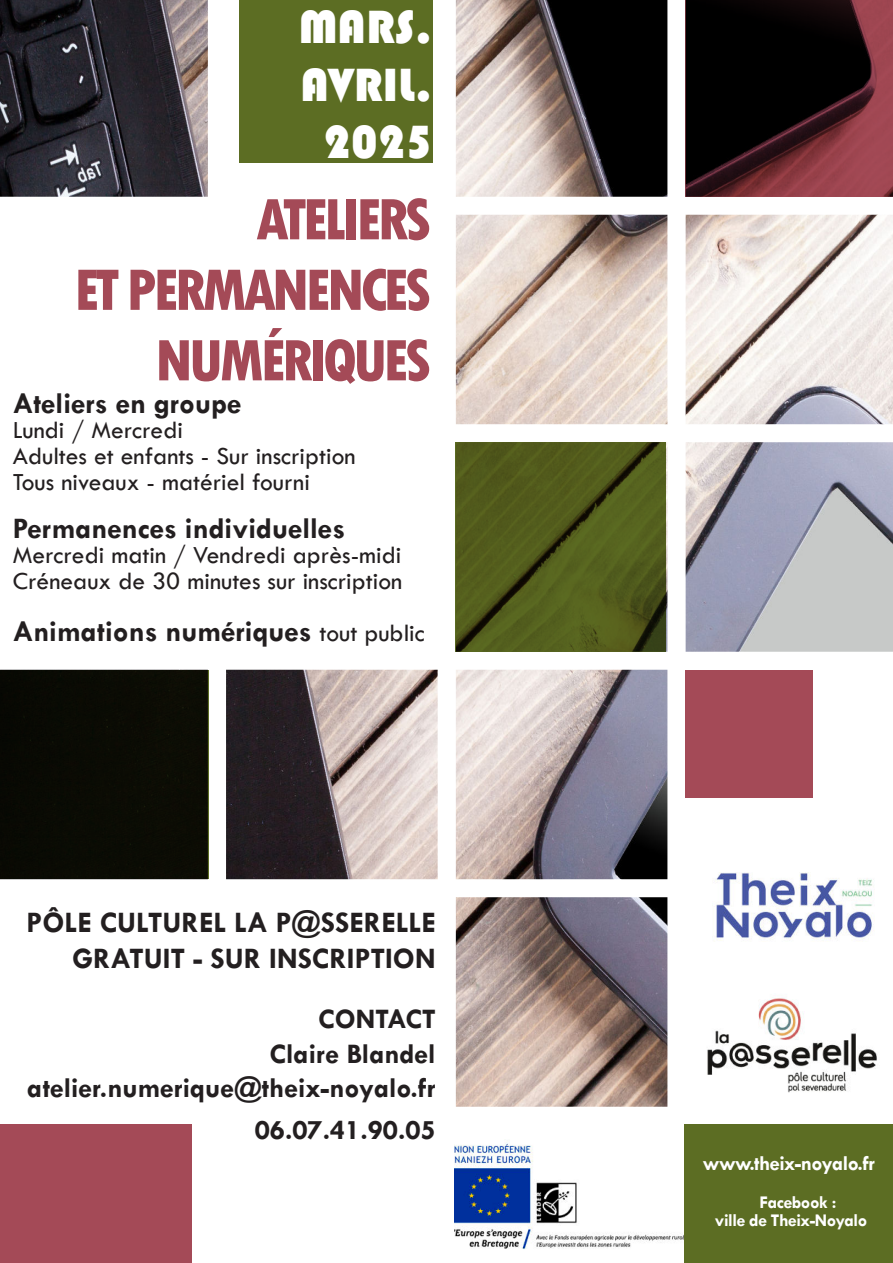
<style>
.page{position:relative;width:893px;height:1263px;background:#fff}
.page>*{position:absolute;margin:0;border:0;box-sizing:border-box;transform-origin:0 0}
.t1{font:800 condensed 61.5px/70.5px "Tw Cen";letter-spacing:-.07em;color:#a44a57;text-align:right}
.t2{font:48px/57.6px "Bauhaus 93";color:#fff;text-align:center}
.t3{font:700 30px/36px "Tw Cen";color:#231f20;text-align:right}
.t4{font:700 28.5px/34.5px "Tw Cen";color:#231f20;text-align:right}
.t5{font:25.5px/25.5px "Tw Cen";color:#231f20}
.t6{font:700 21px "Tw Cen";letter-spacing:-.025em;color:#fff}
.t7{font:700 18px/18px "Tw Cen";letter-spacing:-.025em;color:#fff}
.s1{font-weight:400;font-size:25.5px}
</style>
<div class="page">
<img style="left:0;top:0;width:893px;height:1107px">
<div style="left:0;top:1124px;width:192px;height:139px;background:#a44a57"></div>
<div style="left:239px;top:0;width:194px;height:162px;background:#5c6d23"></div>
<div style="left:685px;top:670px;width:127px;height:128px;background:#a44a57"></div>
<svg style="left:455px;top:442px;width:211px;height:210px;fill:#535e1d"></svg>
<svg style="left:685px;top:0;width:208px;height:197px;fill:#030102"></svg>
<img style="left:684px;top:845px;width:209px;height:120px">
<img style="left:684px;top:984px;width:209px;height:120px">
<img style="left:454px;top:1143px;width:230px;height:106px">
<div style="left:685px;top:1124px;width:208px;height:139px;background:#5c6d23"></div>
<div style="left:0;top:669px;width:209px;height:209px;background:#0b0b04"></div>
<h2 class="t2" style="left:299px;top:-2px;width:136px">MARS.<br>AVRIL.<br>2025</h2>
<h1 class="t1" style="left:74px;top:187px;width:359px">ATELIERS<br>ET PERMANENCES<br>NUMÉRIQUES</h1>
<p class="t3" style="left:13px;top:387px;width:230px">Ateliers en groupe</p>
<p class="t5" style="left:13px;top:419px;width:344px">Lundi / Mercredi<br>Adultes et enfants - Sur inscription<br>Tous niveaux - matériel fourni</p>
<p class="t3" style="left:13px;top:511px;width:334px">Permanences individuelles</p>
<p class="t5" style="left:13px;top:543px;width:391px">Mercredi matin / Vendredi après-midi<br>Créneaux de 30 minutes sur inscription</p>
<p class="t3" style="left:13px;top:615px;width:413px">Animations numériques <span class="s1">tout public</span></p>
<p class="t3" style="left:26px;top:906px;width:411px">PÔLE CULTUREL LA P@SSERELLE<br>GRATUIT - SUR INSCRIPTION</p>
<p class="t4" style="left:27px;top:1003px;width:410px">CONTACT<br>Claire Blandel atelier.numerique@theix-noyalo.fr</p>
<p class="t4" style="left:255px;top:1113px;width:182px">06.07.41.90.05</p>
<p class="t6" style="left:703px;top:1155px;width:174px">www.theix-noyalo.fr</p>
<p class="t7" style="left:715px;top:1194px;width:154px;text-indent:45px">Facebook : ville de Theix-Noyalo</p>
</div>
